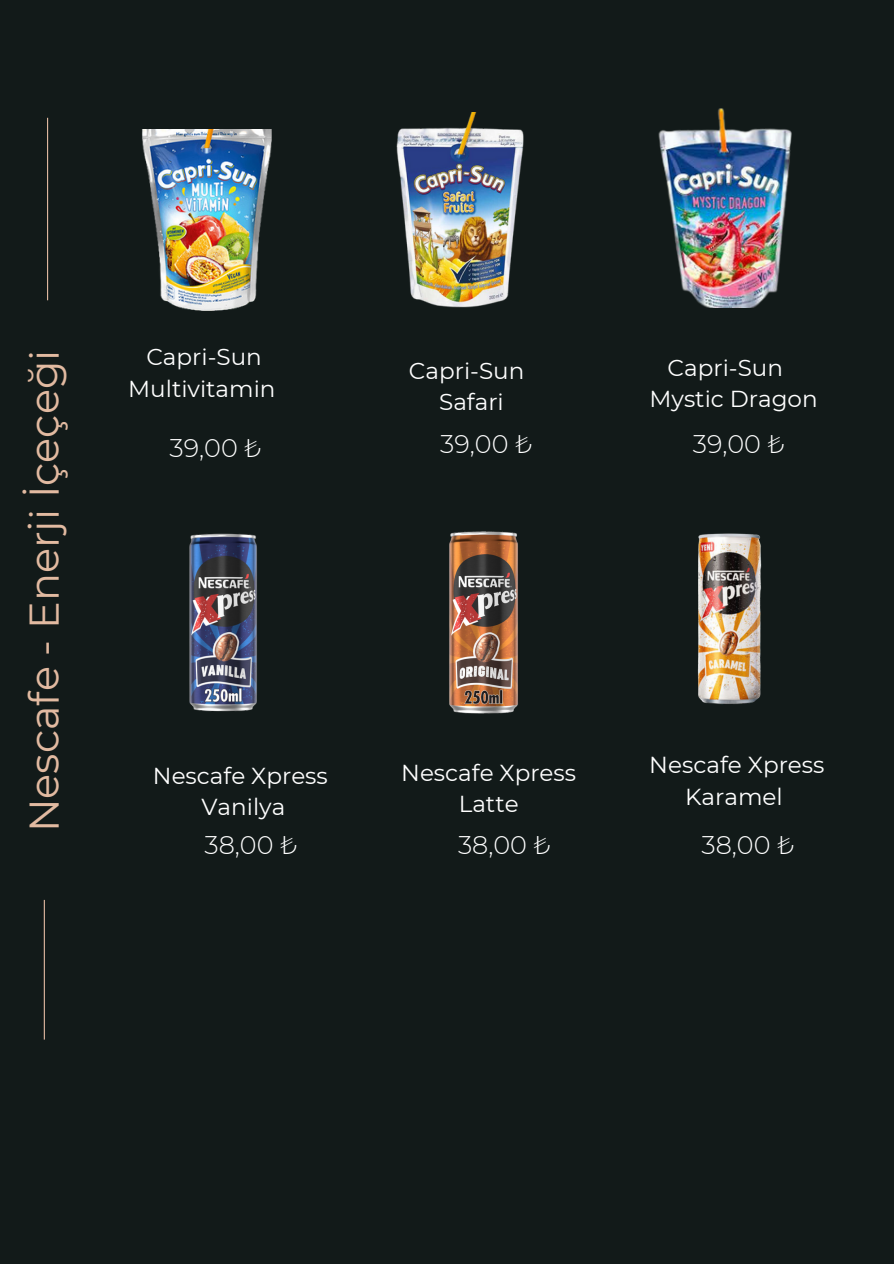
<style>
.page{position:relative;width:894px;height:1264px;background:#fff}
.page>*{position:absolute;margin:0;border:0;box-sizing:border-box;transform-origin:0 0}
.t1{font:41.4px "Montserrat";color:#e2baa1}
.t2{font:300 25.5px "Montserrat";color:#fff}
.t3{font:23.1px/31.5px "Montserrat";color:#fff;text-align:center}
</style>
<div class="page">
<div style="left:0;top:0;width:893px;height:1263px;background:#121a19"></div>
<img style="left:189px;top:533px;width:68px;height:179px">
<img style="left:449px;top:531px;width:69px;height:183px">
<img style="left:697px;top:533px;width:65px;height:172px">
<img style="left:658px;top:108px;width:134px;height:200px">
<img style="left:142px;top:129px;width:130px;height:182px">
<img style="left:396px;top:113px;width:128px;height:195px">
<hr style="left:47px;top:118px;width:1px;height:182px;background:#e2baa1">
<hr style="left:44px;top:899px;width:1px;height:140px;background:#e2baa1">
<p class="t3" style="left:128px;top:341px;width:149px">Capri-Sun<br>Multivitami n</p>
<h1 class="t1" style="left:19px;top:832px;width:477px;rotate:-90deg">Nescafe - Enerji İçeçeği</h1>
<p class="t3" style="left:409px;top:355px;width:117px">Capri-Sun<br>Safari</p>
<p class="t3" style="left:649px;top:352px;width:170px;text-align:left;text-indent:18px">Capri-Sun<br>Mystic Dragon</p>
<p class="t2" style="left:169px;top:433px;width:94px">39,00 ₺</p>
<p class="t2" style="left:440px;top:428px;width:94px">39,00 ₺</p>
<p class="t2" style="left:692px;top:428px;width:94px">39,00 ₺</p>
<p class="t3" style="left:649px;top:749px;width:177px">Nescafe Xpress<br>Karamel</p>
<p class="t3" style="left:401px;top:756px;width:176px">Nescafe Xpress<br>Latte</p>
<p class="t3" style="left:153px;top:759px;width:176px">Nescafe Xpress<br>Vani lya</p>
<p class="t2" style="left:204px;top:829px;width:94px">38,00 ₺</p>
<p class="t2" style="left:458px;top:829px;width:94px">38,00 ₺</p>
<p class="t2" style="left:701px;top:829px;width:94px">38,00 ₺</p>
</div>
